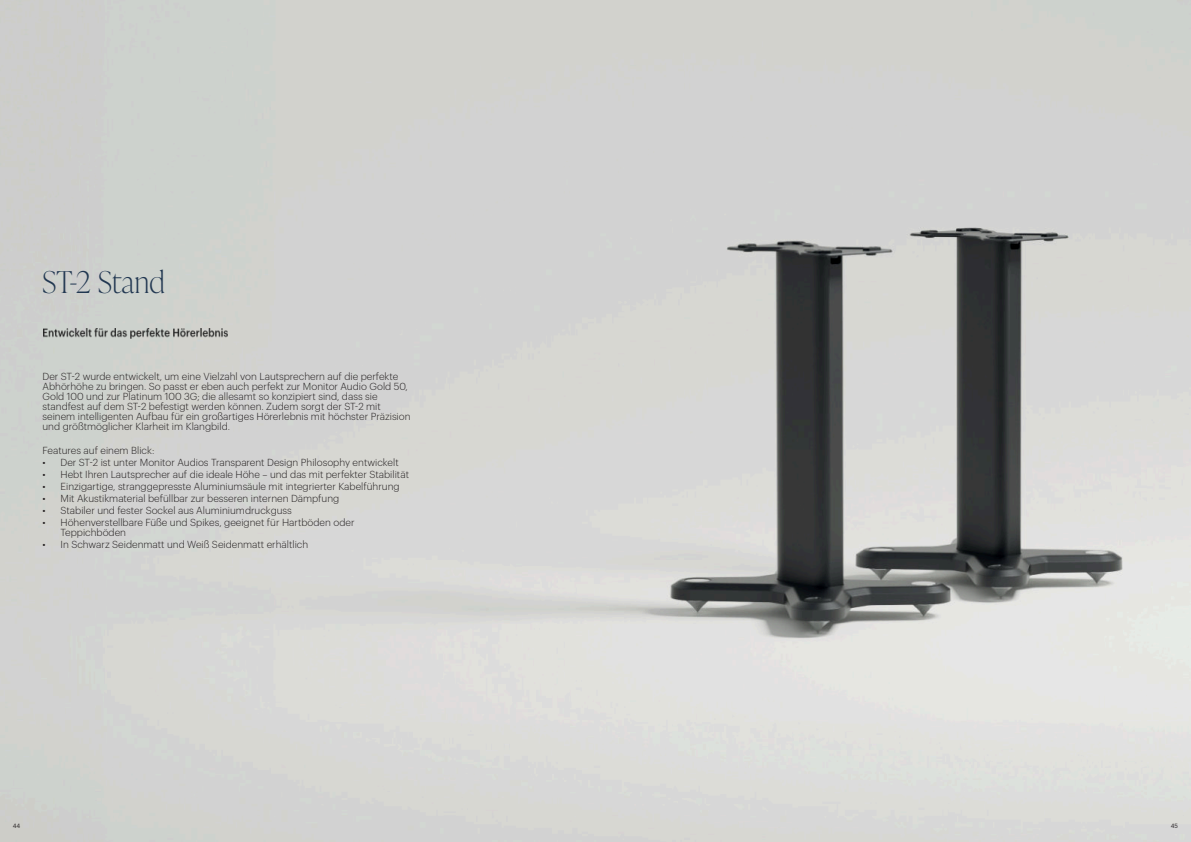
<style>
.page{position:relative;width:1191px;height:842px;background:#fff}
.page>*{position:absolute;margin:0;border:0;box-sizing:border-box;transform-origin:0 0}
.t1{font:100 30px "Ivy Presto Display";letter-spacing:.01em;color:#213751}
.t2{font:300 10px "Graphik";color:#231f20}
.t3{font:6px "Graphik";color:#231f20}
</style>
<div class="page">
<img style="left:0;top:0;width:1191px;height:842px">
<img style="left:43px;top:329px;width:185px;height:10px">
<p class="t1" style="left:43px;top:270px;width:124px">ST-2 Stand</p>
<p class="t2" style="left:43px;top:372px;width:357px">Der ST-2 wurde entwickelt, um eine Vielzahl von Lautsprechern auf die perfekte</p>
<p class="t2" style="left:43px;top:382px;width:367px">Abhörhöhe zu bringen. So passt er eben auch perfekt zur Monitor Audio Gold 50,</p>
<p class="t2" style="left:43px;top:392px;width:336px">Gold 100 und zur Platinum 100 3G; die allesamt so konzipiert sind, dass sie</p>
<p class="t2" style="left:43px;top:402px;width:340px">standfest auf dem ST-2 befestigt werden können. Zudem sorgt der ST-2 mit</p>
<p class="t2" style="left:43px;top:412px;width:369px">seinem intelligenten Aufbau für ein großartiges Hörerlebnis mit höchster Präzision</p>
<p class="t2" style="left:43px;top:422px;width:189px">und größtmöglicher Klarheit im Klangbild.</p>
<p class="t2" style="left:43px;top:446px;width:113px">Features auf einem Blick:</p>
<p class="t2" style="left:43px;top:458px;width:358px">• Der ST-2 ist unter Monitor Audios Transparent Design Philosophy entwickelt</p>
<p class="t2" style="left:43px;top:470px;width:368px">• Hebt Ihren Lautsprecher auf die ideale Höhe – und das mit perfekter Stabilität</p>
<p class="t2" style="left:43px;top:482px;width:359px">• Einzigartige, stranggepresste Aluminiumsäule mit integrierter Kabelführung</p>
<p class="t2" style="left:43px;top:494px;width:298px">• Mit Akustikmaterial befüllbar zur besseren internen Dämpfung</p>
<p class="t2" style="left:43px;top:506px;width:251px">• Stabiler und fester Sockel aus Aluminiumdruckguss</p>
<p class="t2" style="left:43px;top:518px;width:313px">• Höhenverstellbare Füße und Spikes, geeignet für Hartböden oder</p>
<p class="t2" style="left:61px;top:528px;width:67px">Teppichböden</p>
<p class="t2" style="left:43px;top:540px;width:267px">• In Schwarz Seidenmatt und Weiß Seidenmatt erhältlich</p>
<p class="t3" style="left:13px;top:823px;width:9px">44</p>
<p class="t3" style="left:1171px;top:823px;width:9px">45</p>
</div>
